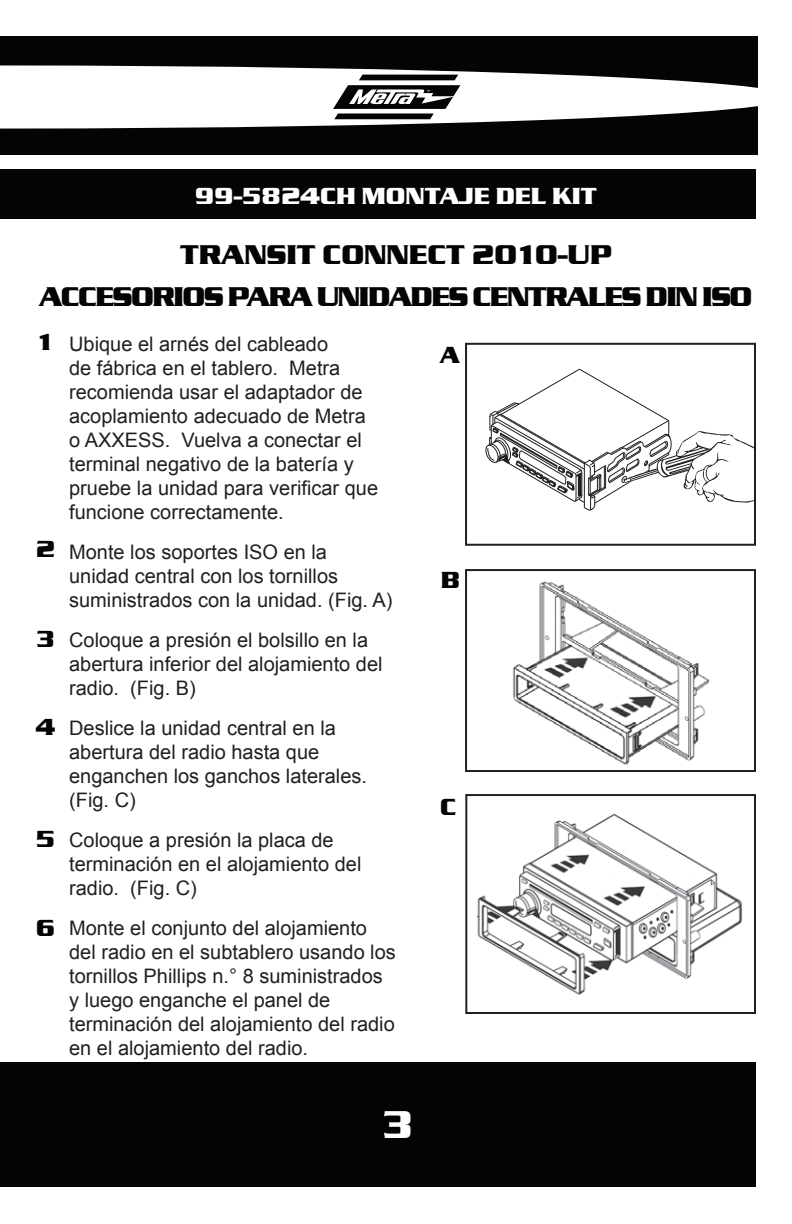
<style>
.page{position:relative;width:792px;height:1224px;background:#fff}
.page>*{position:absolute;margin:0;border:0;box-sizing:border-box;transform-origin:0 0}
.t1{font:700 40px "Serpentine D";color:#fff}
.t2{font:700 28px/41.8px "Serpentine D";letter-spacing:-.05em;color:#040503;text-align:center}
.t3{font:700 24px "Serpentine D";color:#fff}
.t4{font:700 24px "Serpentine D";color:#040503}
.t5{font:20px/24px "Arial";color:#231f20}
</style>
<div class="page">
<div style="left:0;top:1063px;width:756px;height:124px;background:#040503"></div>
<div style="left:0;top:36px;width:758px;height:119px;background:#040503"></div>
<svg style="left:0;top:65px;width:758px;height:64px;fill:#fff"></svg>
<div style="left:0;top:169px;width:756px;height:50px;background:#040503"></div>
<svg style="left:333px;top:75px;width:127px;height:44px"></svg>
<svg style="left:486px;top:369px;width:267px;height:142px"></svg>
<div style="left:465px;top:343px;width:291px;height:203px;border:2px solid #231f20"></div>
<img style="left:513px;top:581px;width:197px;height:184px">
<div style="left:465px;top:569px;width:291px;height:203px;border:2px solid #231f20"></div>
<img style="left:476px;top:813px;width:266px;height:182px">
<div style="left:465px;top:794px;width:291px;height:220px;border:2px solid #231f20"></div>
<p class="t3" style="left:195px;top:183px;width:403px">99-5824CH MONTAJE DEL KIT</p>
<h2 class="t2" style="left:40px;top:234px;width:714px">TRANSIT CONNECT 2010-UP<br>ACCESORIOS PARA UNIDADES CENTRALES DIN ISO</h2>
<p class="t5" style="left:69px;top:332px;width:311px">Ubique el arnés del cableado<br>de fábrica en el tablero. Metra recomienda usar el adaptador de acoplamiento adecuado de Metra o AXXESS. Vuelva a conectar el terminal negativo de la batería y pruebe la unidad para verificar que funcione correctamente.</p>
<p class="t5" style="left:69px;top:540px;width:325px">Monte los soportes ISO en la<br>unidad central con los tornillos suministrados con la unidad. (Fig. A)</p>
<p class="t5" style="left:69px;top:628px;width:315px">Coloque a presión el bolsillo en la abertura inferior del alojamiento del radio. (Fig. B)</p>
<p class="t5" style="left:69px;top:716px;width:299px">Deslice la unidad central en la abertura del radio hasta que enganchen los ganchos laterales. (Fig. C)</p>
<p class="t5" style="left:69px;top:828px;width:294px">Coloque a presión la placa de terminación en el alojamiento del radio. (Fig. C)</p>
<p class="t5" style="left:69px;top:916px;width:328px">Monte el conjunto del alojamiento del radio en el subtablero usando los tornillos Phillips n.° 8 suministrados y luego enganche el panel de terminación del alojamiento del radio en el alojamiento del radio.</p>
<p class="t4" style="left:36px;top:329px;width:21px">1</p>
<p class="t4" style="left:440px;top:341px;width:21px">A</p>
<p class="t4" style="left:36px;top:535px;width:21px">2</p>
<p class="t4" style="left:441px;top:567px;width:21px">B</p>
<p class="t4" style="left:36px;top:626px;width:21px">3</p>
<p class="t4" style="left:36px;top:714px;width:21px">4</p>
<p class="t4" style="left:440px;top:793px;width:18px">C</p>
<p class="t4" style="left:36px;top:826px;width:21px">5</p>
<p class="t4" style="left:36px;top:914px;width:21px">6</p>
<h1 class="t1" style="left:381px;top:1102px;width:34px">3</h1>
</div>
